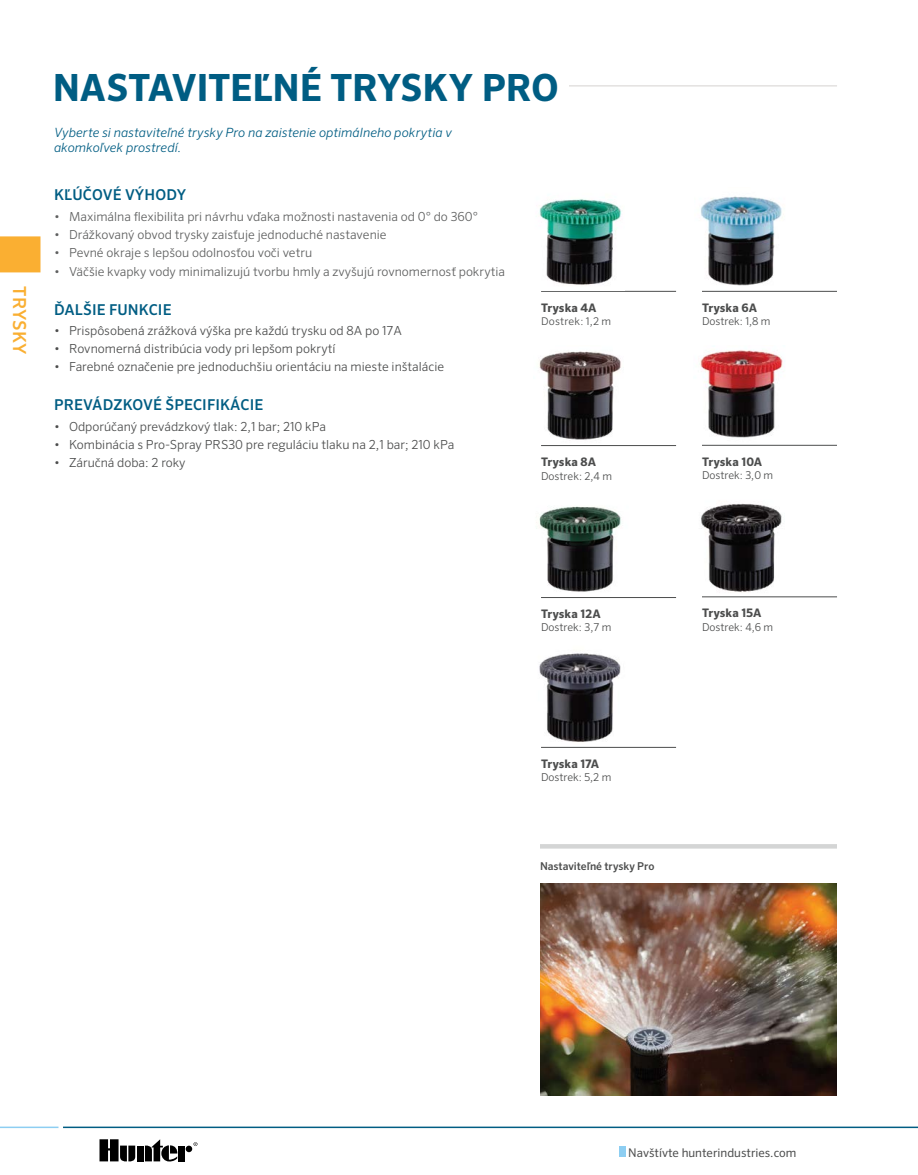
<style>
.page{position:relative;width:918px;height:1175px;background:#fff}
.page>*{position:absolute;margin:0;border:0;box-sizing:border-box;transform-origin:0 0}
.Header_-_Header_Titl{font:700 37.5px "Sero Pro";letter-spacing:-.005em;color:#005d83}
.t1{font:500 18px "Sero Pro";letter-spacing:-.005em;color:#faaf32}
.Body_-_Features_-_Su{font:500 15px "Sero Pro";letter-spacing:.01em;color:#005d83}
.Header_-_Positioning{font:italic 300 12.75px/15px "Sero Pro";letter-spacing:.005em;color:#005d83}
.t2{font:300 12.45px "Sero Pro";color:#4c4d4d}
.t3{font:300 12.45px "Sero Pro";color:#5f6060}
.t4{font:12px "Sero Pro";color:#4c4d4d}
.Product_Details_-_Mo{font:700 11.7px "Sero Pro";letter-spacing:.005em;color:#4c4d4d}
.Product_Details_-_Mo-2{font:300 10.8px "Sero Pro";color:#4c4d4d}
.Product_Details_-_Mo-3{font:500 10.8px "Sero Pro";color:#4c4d4d}
.Product_Details_-_Mo-4{font:300 10.65px "Sero Pro";letter-spacing:.015em;color:#4c4d4d}
</style>
<div class="page">
<hr style="left:63px;top:1126px;width:855px;height:2px;background:#005d83">
<hr style="left:0;top:1126px;width:58px;height:2px;background:#8dcef2">
<svg style="left:194px;top:1142px;width:3px;height:4px"></svg>
<div style="left:137px;top:1145px;width:7px;height:16px;background:#000"></div>
<div style="left:186px;top:1145px;width:6px;height:7px;background:#000;border-radius:50%"></div>
<div style="left:178px;top:1145px;width:7px;height:16px;background:#000"></div>
<svg style="left:145px;top:1139px;width:32px;height:22px"></svg>
<svg style="left:100px;top:1139px;width:35px;height:22px"></svg>
<div style="left:0;top:236px;width:40px;height:36px;background:#faaf32"></div>
<div style="left:619px;top:1146px;width:7px;height:10px;background:#8dcef2"></div>
<img style="left:700px;top:196px;width:92px;height:95px">
<img style="left:700px;top:350px;width:92px;height:95px">
<img style="left:536px;top:506px;width:85px;height:86px">
<img style="left:701px;top:503px;width:84px;height:95px">
<img style="left:539px;top:653px;width:93px;height:94px">
<hr style="left:398px;top:85px;width:439px;height:1px;background:#d5d2d0">
<hr style="left:541px;top:291px;width:135px;height:1px;background:#4c4d4d">
<hr style="left:541px;top:445px;width:135px;height:1px;background:#4c4d4d">
<hr style="left:541px;top:597px;width:135px;height:1px;background:#4c4d4d">
<hr style="left:541px;top:747px;width:135px;height:1px;background:#4c4d4d">
<hr style="left:702px;top:291px;width:135px;height:1px;background:#4c4d4d">
<hr style="left:702px;top:445px;width:135px;height:1px;background:#4c4d4d">
<hr style="left:702px;top:596px;width:135px;height:1px;background:#4c4d4d">
<div style="left:52px;top:54px;width:516px;height:47px;background:#fff"></div>
<img style="left:539px;top:199px;width:83px;height:86px">
<img style="left:539px;top:351px;width:82px;height:89px">
<hr style="left:540px;top:844px;width:297px;height:4px;background:#d4d5d5">
<img style="left:540px;top:883px;width:297px;height:212px">
<h2 class="t1" style="left:30px;top:286px;width:69px;rotate:90deg">TRYSKY</h2>
<p class="Header_-_Header_Titl" style="left:53px;top:65px;width:507px">NASTAVITEĽNÉ TRYSKY PRO</p>
<p class="Header_-_Positioning" style="left:54px;top:125px;width:399px">Vyberte si nastaviteľné trysky Pro na zaistenie optimálneho pokrytia v akomkoľvek prostredí.</p>
<p class="Body_-_Features_-_Su" style="left:54px;top:186px;width:134px">KĽÚČOVÉ VÝHODY</p>
<p class="t3" style="left:54px;top:209px;width:425px">• Maximálna flexibilita pri návrhu vďaka možnosti nastavenia od 0° do 360°</p>
<p class="t3" style="left:54px;top:227px;width:334px">• Drážkovaný obvod trysky zaisťuje jednoduché nastavenie</p>
<p class="t3" style="left:54px;top:245px;width:260px">• Pevné okraje s lepšou odolnosťou voči vetru</p>
<p class="t3" style="left:54px;top:264px;width:453px">• Väčšie kvapky vody minimalizujú tvorbu hmly a zvyšujú rovnomernosť pokrytia</p>
<p class="Body_-_Features_-_Su" style="left:54px;top:300px;width:119px">ĎALŠIE FUNKCIE</p>
<p class="t2" style="left:54px;top:323px;width:349px">• Prispôsobená zrážková výška pre každú trysku od 8A po 17A</p>
<p class="t2" style="left:54px;top:341px;width:283px">• Rovnomerná distribúcia vody pri lepšom pokrytí</p>
<p class="t2" style="left:54px;top:359px;width:392px">• Farebné označenie pre jednoduchšiu orientáciu na mieste inštalácie</p>
<p class="Body_-_Features_-_Su" style="left:54px;top:396px;width:211px">PREVÁDZKOVÉ ŠPECIFIKÁCIE</p>
<p class="t2" style="left:54px;top:419px;width:274px">• Odporúčaný prevádzkový tlak: 2,1 bar; 210 kPa</p>
<p class="t2" style="left:54px;top:437px;width:402px">• Kombinácia s Pro-Spray PRS30 pre reguláciu tlaku na 2,1 bar; 210 kPa</p>
<p class="t2" style="left:54px;top:455px;width:133px">• Záručná doba: 2 roky</p>
<p class="Product_Details_-_Mo" style="left:541px;top:300px;width:57px">Tryska 4A</p>
<p class="Product_Details_-_Mo-4" style="left:541px;top:315px;width:72px">Dostrek: 1,2 m</p>
<p class="Product_Details_-_Mo" style="left:541px;top:455px;width:56px">Tryska 8A</p>
<p class="Product_Details_-_Mo-2" style="left:541px;top:469px;width:72px">Dostrek: 2,4 m</p>
<p class="Product_Details_-_Mo" style="left:702px;top:300px;width:57px">Tryska 6A</p>
<p class="Product_Details_-_Mo-2" style="left:702px;top:315px;width:70px">Dostrek: 1,8 m</p>
<p class="Product_Details_-_Mo" style="left:702px;top:454px;width:62px">Tryska 10A</p>
<p class="Product_Details_-_Mo-2" style="left:702px;top:469px;width:73px">Dostrek: 3,0 m</p>
<p class="Product_Details_-_Mo" style="left:541px;top:606px;width:61px">Tryska 12A</p>
<p class="Product_Details_-_Mo-2" style="left:541px;top:621px;width:72px">Dostrek: 3,7 m</p>
<p class="Product_Details_-_Mo" style="left:702px;top:606px;width:61px">Tryska 15A</p>
<p class="Product_Details_-_Mo-2" style="left:702px;top:620px;width:73px">Dostrek: 4,6 m</p>
<p class="Product_Details_-_Mo" style="left:541px;top:756px;width:60px">Tryska 17A</p>
<p class="Product_Details_-_Mo-2" style="left:541px;top:771px;width:72px">Dostrek: 5,2 m</p>
<p class="Product_Details_-_Mo-3" style="left:540px;top:860px;width:116px">Nastaviteľné trysky Pro</p>
<p class="t4" style="left:628px;top:1145px;width:170px">Navštívte hunterindustries.com</p>
</div>
